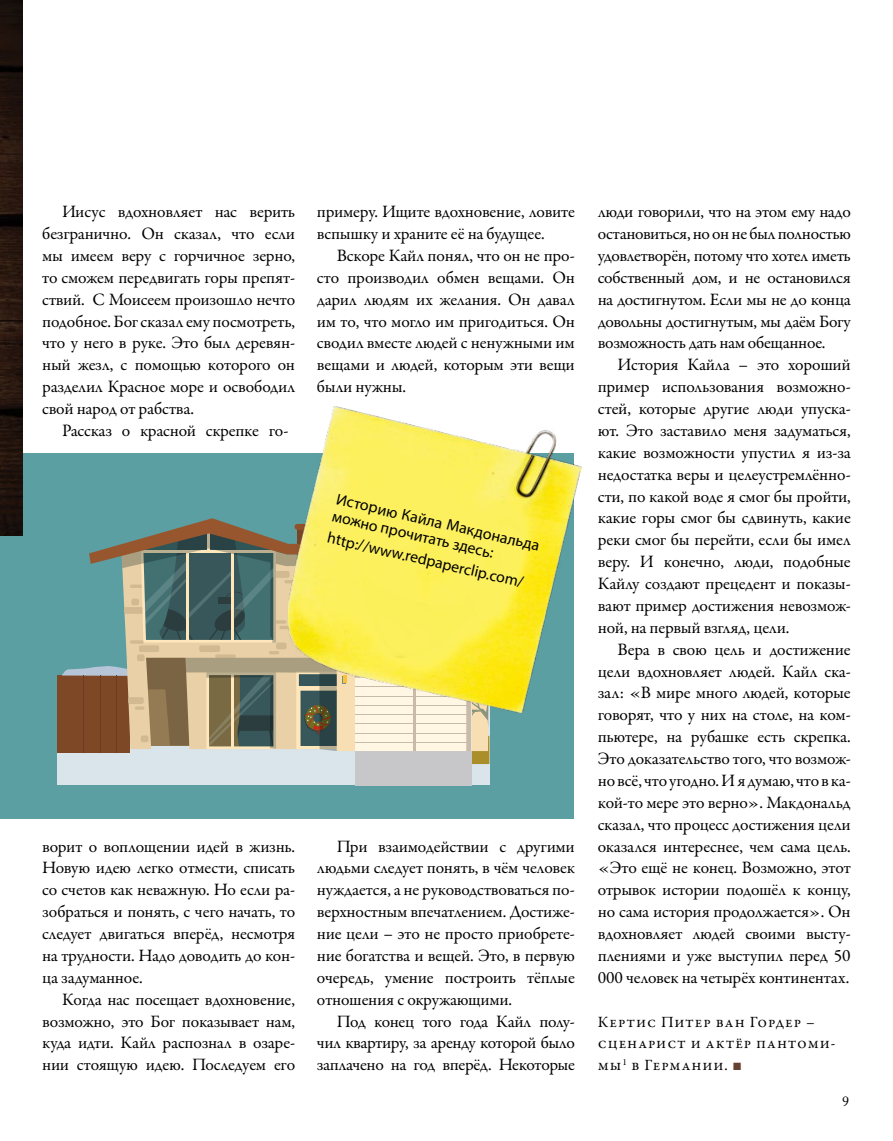
<style>
.page{position:relative;width:893px;height:1141px;background:#fff}
.page>*{position:absolute;margin:0;border:0;box-sizing:border-box;transform-origin:0 0}
.t1{font:17.5px/21.9px "Garamond Premr Pro";letter-spacing:-.015em;color:#000;text-align:justify}
.t2{font:15.75px/17.5px "Myriad Pro";color:#000}
.t3{font:15.75px/21.9px "Garamond Premr Pro";letter-spacing:.175em;color:#000}
.t4{font:14px "Adobe Caslon Pro";color:#000}
.s1{font-family:"Arial";color:#66412f}
</style>
<div class="page">
<div style="left:0;top:453px;width:573px;height:365px;background:#5c9fa3"></div>
<img style="left:0;top:0;width:22px;height:536px">
<div style="left:57px;top:692px;width:432px;height:93px;background:#d9e5ea"></div>
<div style="left:57px;top:676px;width:72px;height:77px;background:#7e4827"></div>
<hr style="left:116px;top:676px;width:1px;height:77px;background:#6a3d22">
<hr style="left:100px;top:676px;width:1px;height:77px;background:#6a3d22">
<hr style="left:83px;top:676px;width:1px;height:77px;background:#6a3d22">
<div style="left:448px;top:735px;width:41px;height:29px;background:#a98e29"></div>
<div style="left:355px;top:751px;width:116px;height:34px;background:#c7c6c8"></div>
<svg style="left:62px;top:518px;width:428px;height:233px"></svg>
<img style="left:288px;top:406px;width:293px;height:306px">
<p class="t1" style="left:42px;top:201px;width:254px;text-indent:20px">Иисус вдохновляет нас верить безгранично. Он сказал, что если мы имеем веру с горчичное зерно, то сможем передвигать горы препят&shy;ствий. С Моисеем произошло нечто подобное. Бог сказал ему посмотреть, что у него в руке. Это был деревян&shy;ный жезл, с помощью которого он разделил Красное море и освободил свой народ от рабства.</p>
<p class="t1" style="left:62px;top:420px;width:228px">Рассказ о красной скрепке го-</p>
<p class="t1" style="left:317px;top:201px;width:259px">примеру. Ищите вдохновение, ловите вспышку и храните её на будущее.</p>
<p class="t1" style="left:317px;top:245px;width:259px;text-indent:20px">Вскоре Кайл понял, что он не про&shy;сто производил обмен вещами. Он дарил людям их желания. Он давал им то, что могло им пригодиться. Он сводил вместе людей с ненужными им вещами и людей, которым эти вещи были нужны.</p>
<p class="t2" style="left:339px;top:490px;width:210px;rotate:13deg">Историю Кайла Макдональда можно прочитать здесь:</p>
<p class="t2" style="left:330px;top:528px;width:202px;rotate:13deg">http://www.redpaperclip.com/</p>
<p class="t1" style="left:42px;top:836px;width:255px">ворит о воплощении идей в жизнь.<br>Новую идею легко отмести, списать со счетов как неважную. Но если ра&shy;зобраться и понять, с чего начать, то следует двигаться вперёд, несмотря на трудности. Надо доводить до кон&shy;ца задуманное.</p>
<p class="t1" style="left:42px;top:989px;width:255px;text-indent:20px">Когда нас посещает вдохновение, возможно, это Бог показывает нам, куда идти. Кайл распознал в озаре&shy;нии стоящую идею. Последуем его</p>
<p class="t1" style="left:317px;top:836px;width:259px;text-indent:20px">При взаимодействии с другими людьми следует понять, в чём человек нуждается, а не руководствоваться по&shy;верхностным впечатлением. Достиже&shy;ние цели – это не просто приобрете&shy;ние богатства и вещей. Это, в первую очередь, умение построить тёплые отношения с окружающими.</p>
<p class="t1" style="left:317px;top:1011px;width:259px;text-indent:20px">Под конец того года Кайл полу&shy;чил квартиру, за аренду которой было заплачено на год вперёд. Некоторые</p>
<p class="t1" style="left:598px;top:201px;width:255px">люди говорили, что на этом ему надо остановиться, но он не был полностью удовлетворён, потому что хотел иметь собственный дом, и не остановился на достигнутом. Если мы не до конца довольны достигнутым, мы даём Богу возможность дать нам обещанное.</p>
<p class="t1" style="left:598px;top:354px;width:255px;text-indent:20px">История Кайла – это хороший пример использования возможно&shy;стей, которые другие люди упуска&shy;ют. Это заставило меня задуматься, какие возможности упустил я из-за недостатка веры и целеустремлённо&shy;сти, по какой воде я смог бы пройти, какие горы смог бы сдвинуть, какие реки смог бы перейти, если бы имел веру. И конечно, люди, подобные Кайлу создают прецедент и показы&shy;вают пример достижения невозмож&shy;ной, на первый взгляд, цели.</p>
<p class="t1" style="left:598px;top:639px;width:255px;text-indent:20px">Вера в свою цель и достижение цели вдохновляет людей. Кайл ска&shy;зал: «В мире много людей, которые говорят, что у них на столе, на ком&shy;пьютере, на рубашке есть скрепка.<br>Это доказательство того, что возмож&shy;но всё, что угодно. И я думаю, что в ка&shy;кой-то мере это верно». Макдональд сказал, что процесс достижения цели оказался интереснее, чем сама цель. «Это ещё не конец. Возможно, этот отрывок истории подошёл к концу, но сама история продолжается». Он вдохновляет людей своими высту&shy;плениями и уже выступил перед 50<br>000 человек на четырёх континентах.</p>
<p class="t3" style="left:598px;top:1011px;width:239px">Кертис Питер ван Гордер – сценарист и актёр пантоми&shy;мы<sup>1</sup> в Германии. <span class="s1">■</span></p>
<p class="t4" style="left:842px;top:1093px;width:8px">9</p>
</div>
